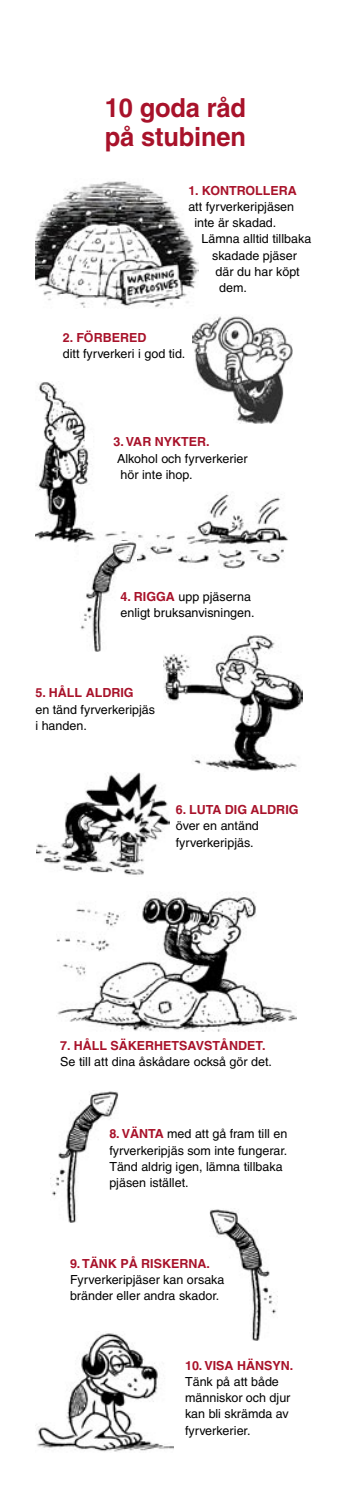
<style>
.page{position:relative;width:351px;height:1489px;background:#fff}
.page>*{position:absolute;margin:0;border:0;box-sizing:border-box;transform-origin:0 0}
.rubbe{font:700 26.25px "Helvetica";letter-spacing:-.005em;color:#a8122a}
.text{font:12.5px/16.2px "Helvetica";color:#000}
.text-2{font:700 12.5px/16.2px "Helvetica";color:#a8122a}
.s1{font-weight:700;color:#a8122a}
.s2{font-weight:400;color:#000}
</style>
<div class="page">
<img style="left:35px;top:1333px;width:138px;height:119px">
<img style="left:209px;top:1209px;width:68px;height:130px">
<img style="left:50px;top:1091px;width:69px;height:131px">
<img style="left:57px;top:897px;width:240px;height:134px">
<img style="left:35px;top:181px;width:163px;height:127px">
<img style="left:163px;top:635px;width:139px;height:136px">
<img style="left:36px;top:772px;width:133px;height:103px">
<img style="left:35px;top:382px;width:254px;height:187px">
<div style="left:85px;top:434px;width:8px;height:13px;background:#fff"></div>
<img style="left:192px;top:315px;width:101px;height:108px">
<img style="left:79px;top:541px;width:57px;height:110px">
<p class="rubbe" style="left:105px;top:92px;width:143px">10 goda råd</p>
<p class="rubbe" style="left:105px;top:120px;width:143px">på stubinen</p>
<p class="text" style="left:188px;top:182px;width:110px"><span class="s1">1. KONTROLLERA </span>att fyrverkeripjäsen</p>
<p class="text" style="left:194px;top:214px;width:83px">inte är skadad.</p>
<p class="text" style="left:201px;top:231px;width:111px">Lämna alltid tillbaka</p>
<p class="text" style="left:212px;top:247px;width:86px">skadade pjäser</p>
<p class="text" style="left:216px;top:263px;width:86px">där du har köpt</p>
<p class="text" style="left:219px;top:279px;width:29px">dem.</p>
<p class="text-2" style="left:63px;top:329px;width:85px">2. FÖRBERED</p>
<p class="text" style="left:63px;top:346px;width:124px">ditt fyrverkeri i god tid.</p>
<p class="text-2" style="left:114px;top:434px;width:98px">3. VAR NYKTER.</p>
<p class="text" style="left:117px;top:450px;width:132px">Alkohol och fyrverkerier</p>
<p class="text" style="left:121px;top:466px;width:73px">hör inte ihop.</p>
<p class="text" style="left:120px;top:588px;width:136px"><span class="s1">4. RIGGA</span> upp pjäserna enligt bruksanvisningen.</p>
<p class="text-2" style="left:35px;top:684px;width:100px">5. HÅLL ALDRIG</p>
<p class="text" style="left:35px;top:701px;width:121px">en tänd fyrverkeripjäs</p>
<p class="text" style="left:35px;top:717px;width:53px">i handen.</p>
<p class="text-2" style="left:176px;top:801px;width:124px">6. LUTA DIG ALDRIG <span class="s2">över en antänd</span></p>
<p class="text" style="left:176px;top:834px;width:79px">fyrverkeripjäs.</p>
<p class="text-2" style="left:60px;top:1037px;width:207px">7. HÅLL SÄKERHETSAVSTÅNDET.</p>
<p class="text" style="left:60px;top:1053px;width:213px">Se till att dina åskådare också gör det.</p>
<p class="text" style="left:109px;top:1125px;width:179px"><span class="s1">8. VÄNTA</span> med att gå fram till en fyrverkeripjäs som inte fungerar.<br>Tänd aldrig igen, lämna tillbaka pjäsen istället.</p>
<p class="text" style="left:70px;top:1255px;width:156px"><span class="s1">9. TÄNK PÅ RISKERNA.<br></span>Fyrverkeripjäser kan orsaka bränder eller andra skador.</p>
<p class="text" style="left:185px;top:1356px;width:110px"><span class="s1">10. VISA HÄNSYN.<br></span>Tänk på att både människor och djur kan bli skrämda av fyrverkerier.</p>
</div>
